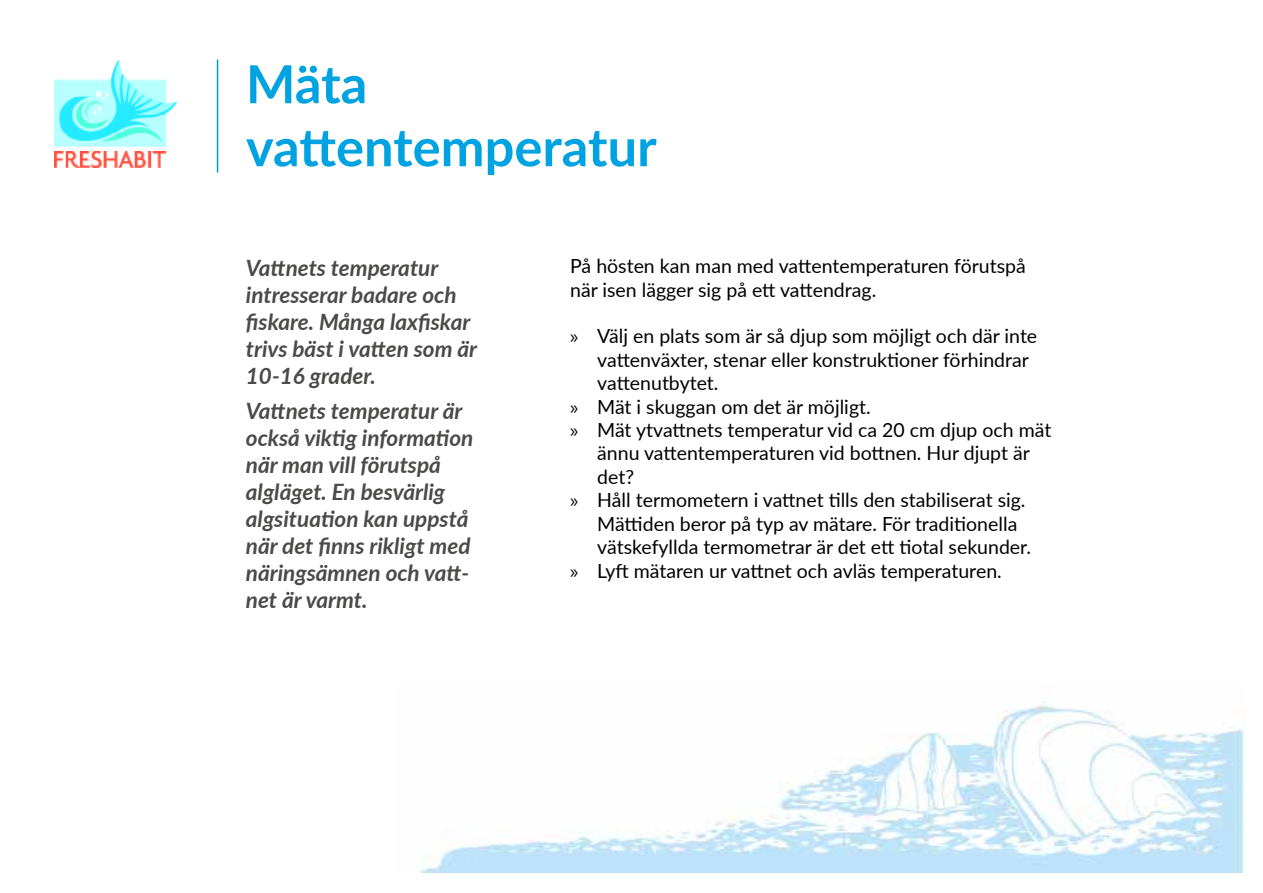
<style>
.page{position:relative;width:1263px;height:893px;background:#fff}
.page>*{position:absolute;margin:0;border:0;box-sizing:border-box;transform-origin:0 0}
.t1{font:700 52.5px/63px "Lato";color:#00a3e2}
.t2{font:italic 700 22.5px/27px "Lato";color:#4a4a49}
.t3{font:19.5px/23.4px "Lato";color:#000}
.s1{font-family:"Myriad Pro"}
</style>
<div class="page">
<img style="left:420px;top:702px;width:824px;height:171px">
<hr style="left:217px;top:60px;width:1px;height:112px;background:#009cd7">
<img style="left:54px;top:60px;width:123px;height:108px">
<h1 class="t1" style="left:246px;top:50px;width:412px">Mäta vattentemperatur</h1>
<p class="t2" style="left:246px;top:253px;width:233px">Vattnets temperatur intresserar badare och fiskare. Många laxfiskar trivs bäst i vatten som är<br>10-16 grader.</p>
<p class="t2" style="left:246px;top:396px;width:229px">Vattnets temperatur är också viktig information när man vill förutspå algläget. En besvärlig algsituation kan uppstå när det finns rikligt med näringsämnen och vatt&shy;net är varmt.</p>
<p class="t3" style="left:570px;top:254px;width:457px">På hösten kan man med vattentemperaturen förutspå när isen lägger sig på ett vattendrag.</p>
<p class="t3" style="left:570px;top:324px;width:468px"><span class="s1">»</span> Välj en plats som är så djup som möjligt och där inte</p>
<p class="t3" style="left:597px;top:347px;width:433px">vattenväxter, stenar eller konstruktioner förhindrar</p>
<p class="t3" style="left:597px;top:371px;width:123px">vattenutbytet.</p>
<p class="t3" style="left:570px;top:394px;width:302px"><span class="s1">»</span> Mät i skuggan om det är möjligt.</p>
<p class="t3" style="left:570px;top:417px;width:483px"><span class="s1">»</span> Mät ytvattnets temperatur vid ca 20 cm djup och mät</p>
<p class="t3" style="left:597px;top:441px;width:434px">ännu vattentemperaturen vid bottnen. Hur djupt är</p>
<p class="t3" style="left:597px;top:464px;width:38px">det?</p>
<p class="t3" style="left:570px;top:488px;width:457px"><span class="s1">»</span> Håll termometern i vattnet tills den stabiliserat sig.</p>
<p class="t3" style="left:597px;top:511px;width:422px">Mättiden beror på typ av mätare. För traditionella</p>
<p class="t3" style="left:597px;top:534px;width:435px">vätskefyllda termometrar är det ett tiotal sekunder.</p>
<p class="t3" style="left:570px;top:558px;width:433px"><span class="s1">»</span> Lyft mätaren ur vattnet och avläs temperaturen.</p>
</div>
